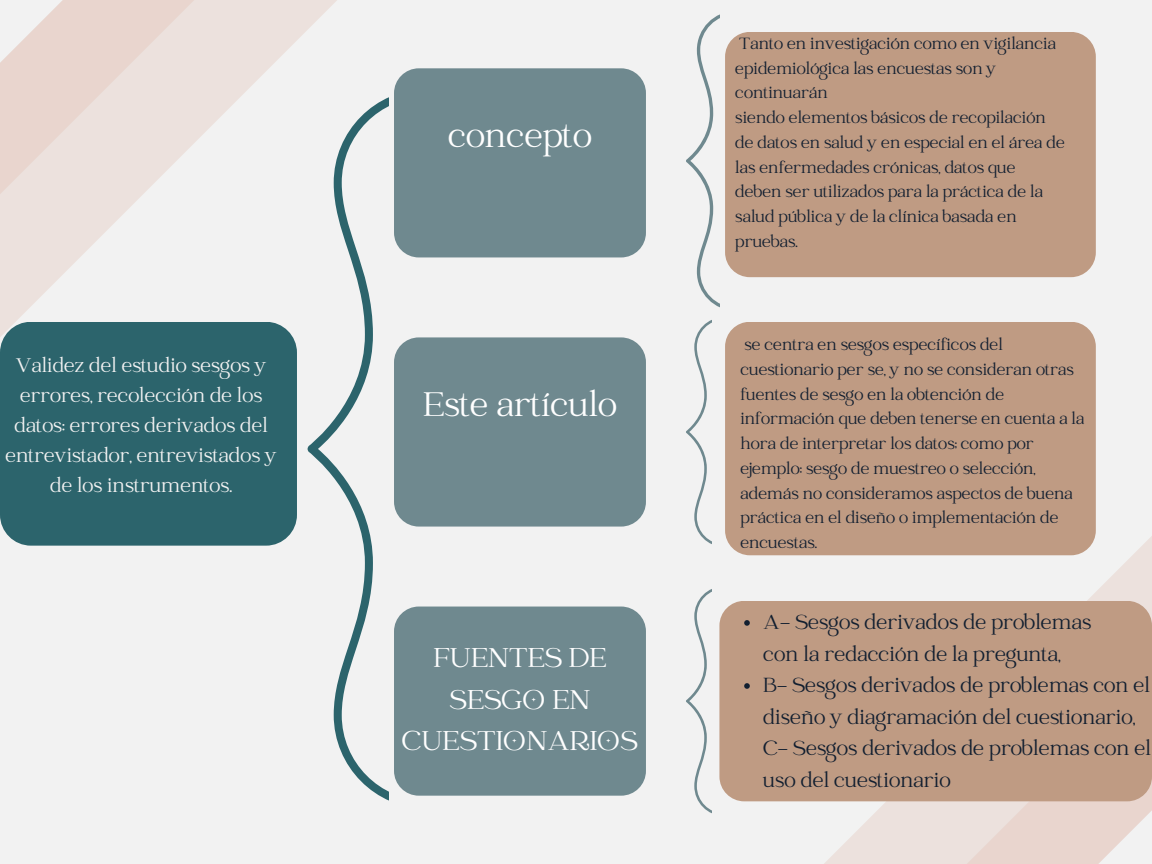
<style>
.page{position:relative;width:1152px;height:864px;background:#f2f2f2}
.page>*{position:absolute;margin:0;border:0;box-sizing:border-box;transform-origin:0 0}
.t1{font:37.5px "Catchy Mager";color:#fff}
.t2{font:30px/41.7px "Catchy Mager";color:#fff;text-align:center}
.t3{font:22.5px/31.5px "Catchy Mager";color:#121f30}
.t4{font:21.75px/29.8px "Catchy Mager";color:#f2f2f2;text-align:center}
.t5{font:18px/24.8px "Catchy Mager";color:#121f30}
</style>
<div class="page">
<svg style="left:308px;top:97px;width:80px;height:703px"></svg>
<div style="left:0;top:322px;width:297px;height:224px;background:#2c646c;border-radius:31px"></div>
<div style="left:394px;top:607px;width:252px;height:189px;background:#6f898f;border-radius:25px"></div>
<svg style="left:686px;top:14px;width:34px;height:530px"></svg>
<svg style="left:686px;top:589px;width:26px;height:225px"></svg>
<svg style="left:818px;top:535px;width:334px;height:329px"></svg>
<svg style="left:961px;top:781px;width:191px;height:83px;background:#eadad4"></svg>
<div style="left:719px;top:601px;width:433px;height:200px;background:#bf9b83;border-radius:25px"></div>
<div style="left:394px;top:337px;width:252px;height:190px;background:#6f898f;border-radius:25px"></div>
<div style="left:394px;top:68px;width:252px;height:189px;background:#6f898f;border-radius:25px"></div>
<div style="left:725px;top:322px;width:371px;height:233px;background:#bf9b83;border-radius:25px"></div>
<div style="left:725px;top:32px;width:371px;height:245px;background:#bf9b83;border-radius:25px"></div>
<svg style="left:0;top:0;width:337px;height:337px"></svg>
<svg style="left:0;top:0;width:194px;height:203px;background:#ebddd8"></svg>
<svg style="left:744px;top:620px;width:6px;height:6px"></svg>
<svg style="left:744px;top:683px;width:6px;height:6px"></svg>
<p class="t4" style="left:5px;top:352px;width:273px">Validez del estudio sesgos y errores, recolección de los datos: errores derivados del entrevistador, entrevistados y de los instrumentos.</p>
<p class="t1" style="left:448px;top:117px;width:145px">concepto</p>
<p class="t1" style="left:423px;top:386px;width:195px">Este artículo</p>
<p class="t2" style="left:402px;top:639px;width:238px">FUENTES DE<br>SESGO EN<br>CUESTIONARIOS</p>
<p class="t5" style="left:735px;top:32px;width:322px">Tanto en investigación como en vigilancia epidemiológica las encuestas son y continuarán</p>
<p class="t5" style="left:735px;top:106px;width:331px">siendo elementos básicos de recopilación de datos en salud y en especial en el área de las enfermedades crónicas, datos que deben ser utilizados para la práctica de la salud pública y de la clínica basada en pruebas.</p>
<p class="t5" style="left:740px;top:333px;width:346px">se centra en sesgos específicos del cuestionario per se, y no se consideran otras fuentes de sesgo en la obtención de información que deben tenerse en cuenta a la hora de interpretar los datos; como por ejemplo: sesgo de muestreo o selección, además no consideramos aspectos de buena práctica en el diseño o implementación de encuestas.</p>
<p class="t3" style="left:763px;top:608px;width:330px">A- Sesgos derivados de problemas con la redacción de la pregunta,</p>
<p class="t3" style="left:763px;top:671px;width:389px">B- Sesgos derivados de problemas con el diseño y diagramación del cuestionario, C- Sesgos derivados de problemas con el uso del cuestionario</p>
</div>
